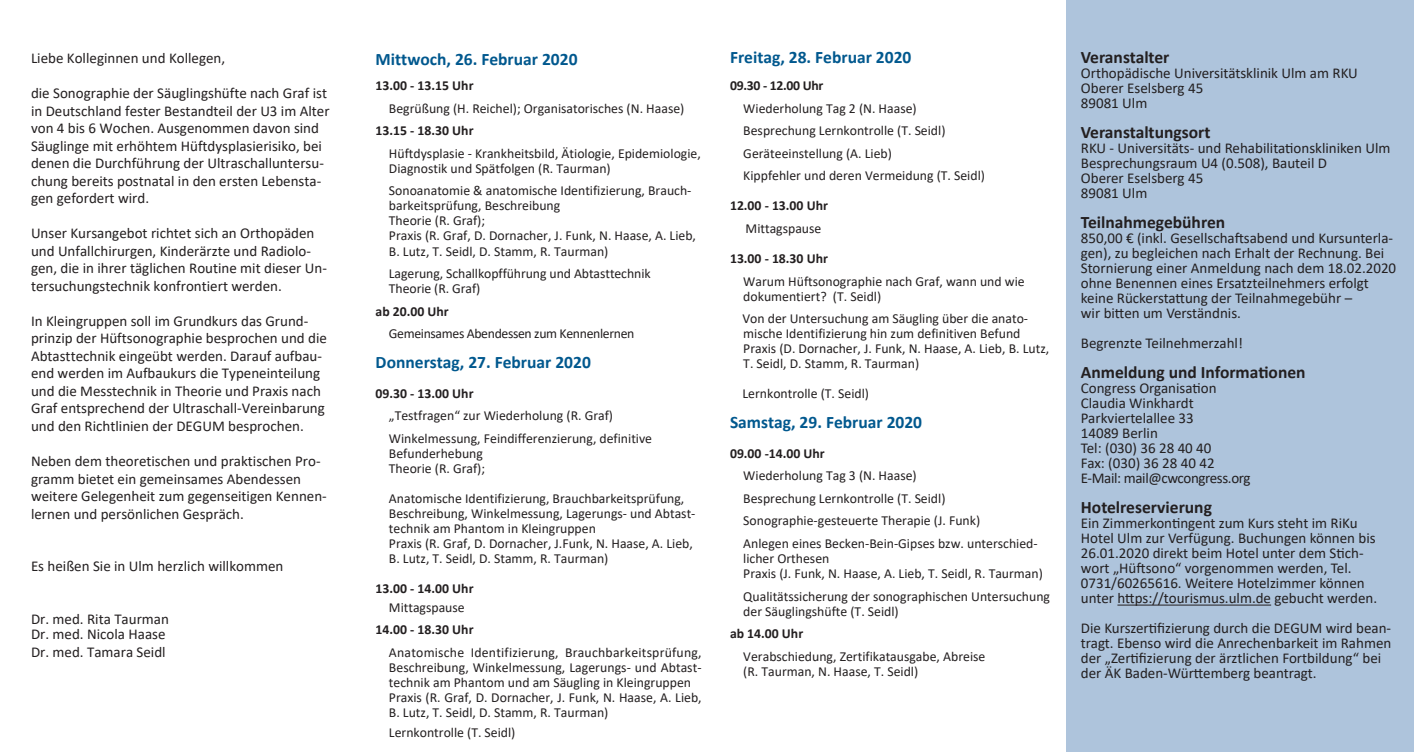
<style>
.page{position:relative;width:1414px;height:752px;background:#fff}
.page>*{position:absolute;margin:0;border:0;box-sizing:border-box;transform-origin:0 0}
.S1_Thema_Einladung{font:700 17.5px "Calibri";color:#00588e}
.t1{font:700 17.5px "Calibri";color:#231f20}
.S1_Thema_Einladung-2{font:15px/17.5px "Calibri";color:#231f20}
.S1_Thema_Einladung-3{font:15px "Calibri";letter-spacing:-.025em;color:#231f20}
.S1_Thema_Einladung-4{font:13.75px/15px "Calibri";color:#231f20}
.S1_Thema_Einladung-5{font:700 13.75px "Calibri";color:#231f20}
.S1_Thema_Einladung-6{font:13.75px "Calibri";letter-spacing:-.025em;color:#231f20}
.S1_Thema_Einladung-7{font:700 13.75px "Calibri";letter-spacing:-.02em;color:#231f20}
</style>
<div class="page">
<div style="left:1066px;top:0;width:348px;height:751px;background:#aec4dc"></div>
<hr style="left:1117px;top:604px;width:154px;height:1px;background:#231f20">
<p class="S1_Thema_Einladung-2" style="left:31px;top:49px;width:196px">Liebe Kolleginnen und Kollegen,</p>
<p class="S1_Thema_Einladung-2" style="left:31px;top:84px;width:300px">die Sonographie der Säuglingshüfte nach Graf ist in Deutschland fester Bestandteil der U3 im Alter von 4 bis 6 Wochen. Ausgenommen davon sind Säuglinge mit erhöhtem Hüftdysplasierisiko, bei denen die Durchführung der Ultraschalluntersu&shy;chung bereits postnatal in den ersten Lebensta&shy;gen gefordert wird.</p>
<p class="S1_Thema_Einladung-2" style="left:31px;top:224px;width:297px">Unser Kursangebot richtet sich an Orthopäden und Unfallchirurgen, Kinderärzte und Radiolo&shy;gen, die in ihrer täglichen Routine mit dieser Un&shy;tersuchungstechnik konfrontiert werden.</p>
<p class="S1_Thema_Einladung-2" style="left:31px;top:311px;width:297px">In Kleingruppen soll im Grundkurs das Grund&shy;prinzip der Hüftsonographie besprochen und die Abtasttechnik eingeübt werden. Darauf aufbau&shy;end werden im Aufbaukurs die Typeneinteilung und die Messtechnik in Theorie und Praxis nach Graf entsprechend der Ultraschall-Vereinbarung und den Richtlinien der DEGUM besprochen.</p>
<p class="S1_Thema_Einladung-2" style="left:31px;top:451px;width:297px">Neben dem theoretischen und praktischen Pro&shy;gramm bietet ein gemeinsames Abendessen weitere Gelegenheit zum gegenseitigen Kennen&shy;lernen und persönlichen Gespräch.</p>
<p class="S1_Thema_Einladung-2" style="left:31px;top:556px;width:254px">Es heißen Sie in Ulm herzlich willkommen</p>
<p class="S1_Thema_Einladung-2" style="left:31px;top:610px;width:139px;line-height:15.2px">Dr. med. Rita Taurman<br>Dr. med. Nicola Haase</p>
<p class="S1_Thema_Einladung-2" style="left:31px;top:642px;width:136px">Dr. med. Tamara Seidl</p>
<p class="S1_Thema_Einladung" style="left:376px;top:47px;width:203px">Mittwoch, 26. Februar 2020</p>
<p class="S1_Thema_Einladung-5" style="left:376px;top:76px;width:99px">13.00 - 13.15 Uhr</p>
<p class="S1_Thema_Einladung-4" style="left:389px;top:100px;width:297px">Begrüßung (H. Reichel); Organisatorisches (N. Haase)</p>
<p class="S1_Thema_Einladung-5" style="left:376px;top:121px;width:99px">13.15 - 18.30 Uhr</p>
<p class="S1_Thema_Einladung-4" style="left:389px;top:145px;width:313px">Hüftdysplasie - Krankheitsbild, Ätiologie, Epidemiologie,<br>Diagnostik und Spätfolgen (R. Taurman)</p>
<p class="S1_Thema_Einladung-4" style="left:389px;top:183px;width:304px">Sonoanatomie &amp; anatomische Identifizierung, Brauch&shy;barkeitsprüfung, Beschreibung</p>
<p class="S1_Thema_Einladung-4" style="left:389px;top:213px;width:98px">Theorie (R. Graf);</p>
<p class="S1_Thema_Einladung-4" style="left:389px;top:228px;width:309px">Praxis (R. Graf, D. Dornacher, J. Funk, N. Haase, A. Lieb,<br>B. Lutz, T. Seidl, D. Stamm, R. Taurman)</p>
<p class="S1_Thema_Einladung-4" style="left:389px;top:265px;width:263px">Lagerung, Schallkopfführung und Abtasttechnik<br>Theorie (R. Graf)</p>
<p class="S1_Thema_Einladung-5" style="left:376px;top:301px;width:75px">ab 20.00 Uhr</p>
<p class="S1_Thema_Einladung-6" style="left:389px;top:324px;width:247px">Gemeinsames Abendessen zum Kennenlernen</p>
<p class="S1_Thema_Einladung" style="left:376px;top:350px;width:217px">Donnerstag, 27. Februar 2020</p>
<p class="S1_Thema_Einladung-5" style="left:376px;top:383px;width:99px">09.30 - 13.00 Uhr</p>
<p class="S1_Thema_Einladung-4" style="left:389px;top:408px;width:226px">„Testfragen“ zur Wiederholung (R. Graf)</p>
<p class="S1_Thema_Einladung-4" style="left:389px;top:430px;width:265px">Winkelmessung, Feindifferenzierung, definitive<br>Befunderhebung</p>
<p class="S1_Thema_Einladung-4" style="left:389px;top:460px;width:98px">Theorie (R. Graf);</p>
<p class="S1_Thema_Einladung-4" style="left:389px;top:490px;width:308px">Anatomische Identifizierung, Brauchbarkeitsprüfung, Beschreibung, Winkelmessung, Lagerungs- und Abtast&shy;technik am Phantom in Kleingruppen<br>Praxis (R. Graf, D. Dornacher, J.Funk, N. Haase, A. Lieb, B. Lutz, T. Seidl, D. Stamm, R. Taurman)</p>
<p class="S1_Thema_Einladung-5" style="left:376px;top:578px;width:99px">13.00 - 14.00 Uhr</p>
<p class="S1_Thema_Einladung-4" style="left:389px;top:599px;width:77px">Mittagspause</p>
<p class="S1_Thema_Einladung-5" style="left:376px;top:619px;width:99px">14.00 - 18.30 Uhr</p>
<p class="S1_Thema_Einladung-4" style="left:389px;top:644px;width:314px;text-align:justify">Anatomische Identifizierung, Brauchbarkeitsprüfung, Beschreibung, Winkelmessung, Lagerungs- und Abtast&shy;technik am Phantom und am Säugling in Kleingruppen</p>
<p class="S1_Thema_Einladung-4" style="left:389px;top:689px;width:314px">Praxis (R. Graf, D. Dornacher, J. Funk, N. Haase, A. Lieb,<br>B. Lutz, T. Seidl, D. Stamm, R. Taurman)</p>
<p class="S1_Thema_Einladung-4" style="left:389px;top:724px;width:128px">Lernkontrolle (T. Seidl)</p>
<p class="S1_Thema_Einladung" style="left:730px;top:45px;width:183px">Freitag, 28. Februar 2020</p>
<p class="S1_Thema_Einladung-7" style="left:730px;top:76px;width:95px">09.30 - 12.00 Uhr</p>
<p class="S1_Thema_Einladung-4" style="left:743px;top:97px;width:204px;line-height:22.5px">Wiederholung Tag 2 (N. Haase)<br>Besprechung Lernkontrolle (T. Seidl)</p>
<p class="S1_Thema_Einladung-4" style="left:743px;top:142px;width:243px;line-height:22.5px">Geräteeinstellung (A. Lieb)<br>Kippfehler und deren Vermeidung (T. Seidl)</p>
<p class="S1_Thema_Einladung-5" style="left:730px;top:196px;width:99px">12.00 - 13.00 Uhr</p>
<p class="S1_Thema_Einladung-4" style="left:745px;top:220px;width:77px">Mittagspause</p>
<p class="S1_Thema_Einladung-5" style="left:730px;top:248px;width:99px">13.00 - 18.30 Uhr</p>
<p class="S1_Thema_Einladung-4" style="left:743px;top:273px;width:283px">Warum Hüftsonographie nach Graf, wann und wie dokumentiert? (T. Seidl)</p>
<p class="S1_Thema_Einladung-4" style="left:742px;top:310px;width:308px">Von der Untersuchung am Säugling über die anato&shy;mische Identifizierung hin zum definitiven Befund Praxis (D. Dornacher, J. Funk, N. Haase, A. Lieb, B. Lutz, T. Seidl, D. Stamm, R. Taurman)</p>
<p class="S1_Thema_Einladung-4" style="left:742px;top:385px;width:128px">Lernkontrolle (T. Seidl)</p>
<p class="S1_Thema_Einladung" style="left:730px;top:410px;width:194px">Samstag, 29. Februar 2020</p>
<p class="S1_Thema_Einladung-5" style="left:730px;top:443px;width:96px">09.00 -14.00 Uhr</p>
<p class="S1_Thema_Einladung-4" style="left:743px;top:464px;width:296px;line-height:22.5px">Wiederholung Tag 3 (N. Haase)<br>Besprechung Lernkontrolle (T. Seidl)<br>Sonographie-gesteuerte Therapie (J. Funk)<br>Anlegen eines Becken-Bein-Gipses bzw. unterschied-</p>
<p class="S1_Thema_Einladung-4" style="left:743px;top:550px;width:301px">licher Orthesen<br>Praxis (J. Funk, N. Haase, A. Lieb, T. Seidl, R. Taurman)</p>
<p class="S1_Thema_Einladung-4" style="left:743px;top:588px;width:308px">Qualitätssicherung der sonographischen Untersuchung der Säuglingshüfte (T. Seidl)</p>
<p class="S1_Thema_Einladung-5" style="left:730px;top:623px;width:75px">ab 14.00 Uhr</p>
<p class="S1_Thema_Einladung-4" style="left:743px;top:648px;width:244px">Verabschiedung, Zertifikatausgabe, Abreise (R. Taurman, N. Haase, T. Seidl)</p>
<p class="t1" style="left:1081px;top:45px;width:90px">Veranstalter</p>
<p class="S1_Thema_Einladung-2" style="left:1081px;top:64px;width:279px">Orthopädische Universitätsklinik Ulm am RKU</p>
<p class="S1_Thema_Einladung-2" style="left:1081px;top:79px;width:124px">Oberer Eselsberg 45</p>
<p class="S1_Thema_Einladung-2" style="left:1081px;top:94px;width:68px">89081 Ulm</p>
<p class="t1" style="left:1081px;top:120px;width:131px">Veranstaltungsort</p>
<p class="S1_Thema_Einladung-2" style="left:1081px;top:139px;width:311px">RKU - Universitäts- und Rehabilitationskliniken Ulm</p>
<p class="S1_Thema_Einladung-2" style="left:1081px;top:154px;width:248px">Besprechungsraum U4 (0.508), Bauteil D</p>
<p class="S1_Thema_Einladung-2" style="left:1081px;top:169px;width:124px">Oberer Eselsberg 45</p>
<p class="S1_Thema_Einladung-2" style="left:1081px;top:184px;width:68px">89081 Ulm</p>
<p class="t1" style="left:1081px;top:210px;width:146px">Teilnahmegebühren</p>
<p class="S1_Thema_Einladung-2" style="left:1081px;top:230px;width:317px;line-height:15px">850,00 € (inkl. Gesellschaftsabend und Kursunterla&shy;gen), zu begleichen nach Erhalt der Rechnung. Bei Stornierung einer Anmeldung nach dem 18.02.2020 ohne Benennen eines Ersatzteilnehmers erfolgt keine Rückerstattung der Teilnahmegebühr –<br>wir bitten um Verständnis.</p>
<p class="S1_Thema_Einladung-2" style="left:1081px;top:334px;width:163px">Begrenzte Teilnehmerzahl!</p>
<p class="t1" style="left:1081px;top:360px;width:226px">Anmeldung und Informationen</p>
<p class="S1_Thema_Einladung-2" style="left:1081px;top:379px;width:137px">Congress Organisation</p>
<p class="S1_Thema_Einladung-2" style="left:1081px;top:394px;width:114px">Claudia Winkhardt</p>
<p class="S1_Thema_Einladung-2" style="left:1081px;top:409px;width:114px">Parkviertelallee 33</p>
<p class="S1_Thema_Einladung-2" style="left:1081px;top:424px;width:79px">14089 Berlin</p>
<p class="S1_Thema_Einladung-2" style="left:1081px;top:439px;width:132px">Tel: (030) 36 28 40 40</p>
<p class="S1_Thema_Einladung-2" style="left:1081px;top:454px;width:135px">Fax: (030) 36 28 40 42</p>
<p class="S1_Thema_Einladung-3" style="left:1081px;top:467px;width:171px">E-Mail: mail@cwcongress.org</p>
<p class="t1" style="left:1081px;top:495px;width:133px">Hotelreservierung</p>
<p class="S1_Thema_Einladung-2" style="left:1081px;top:515px;width:298px;line-height:15px">Ein Zimmerkontingent zum Kurs steht im RiKu Hotel Ulm zur Verfügung. Buchungen können bis 26.01.2020 direkt beim Hotel unter dem Stich&shy;wort „Hüftsono“ vorgenommen werden, Tel.<br>0731/60265616. Weitere Hotelzimmer können unter https://tourismus.ulm.de gebucht werden.</p>
<p class="S1_Thema_Einladung-2" style="left:1081px;top:620px;width:312px;line-height:15px">Die Kurszertifizierung durch die DEGUM wird bean&shy;tragt. Ebenso wird die Anrechenbarkeit im Rahmen der „Zertifizierung der ärztlichen Fortbildung“ bei der ÄK Baden-Württemberg beantragt.</p>
</div>
